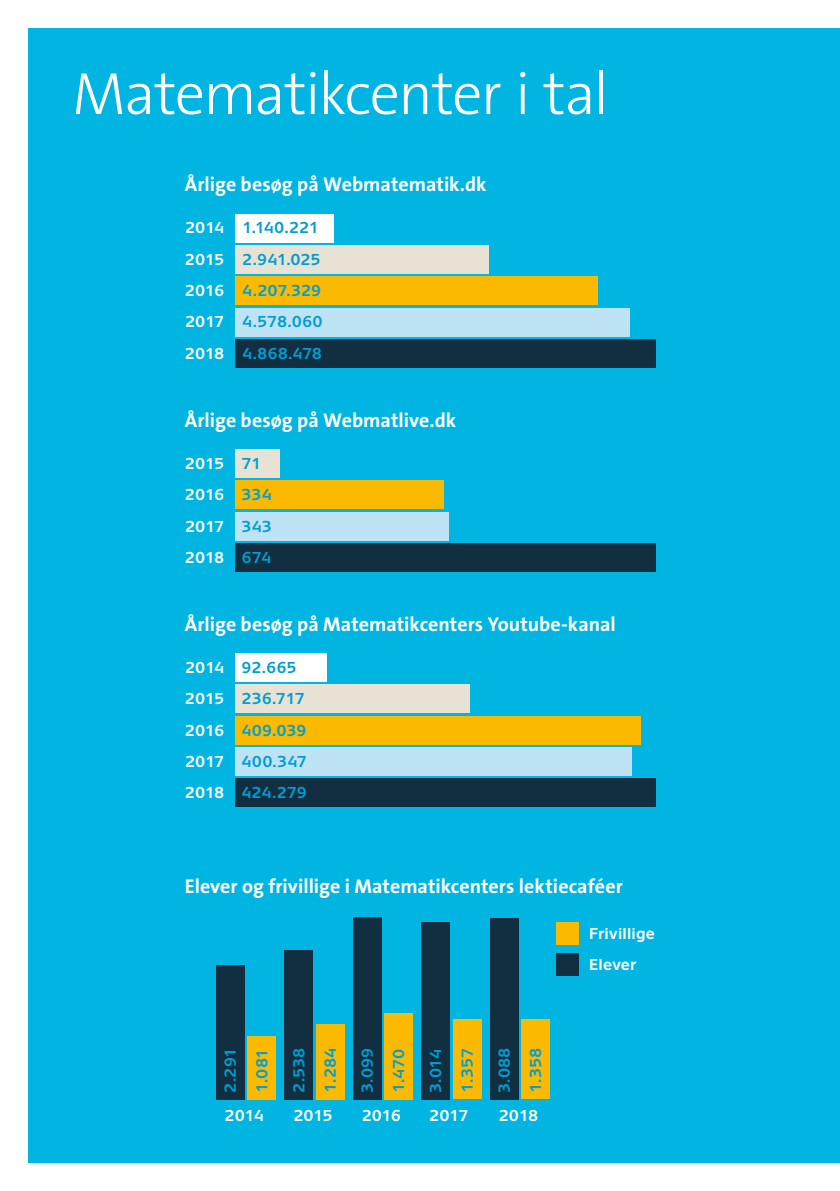
<style>
.page{position:relative;width:840px;height:1191px;background:#fff}
.page>*{position:absolute;margin:0;border:0;box-sizing:border-box;transform-origin:0 0}
.t1{font:300 60px "The Sans B3";letter-spacing:-.03em;color:#fff}
.t2{font:700 20px "The Sans B7";color:#fff}
.t3{font:600 17px/31.4px "Abidale";letter-spacing:-.01em;color:#009ed4}
.t4{font:600 17px/31.4px "Abidale";letter-spacing:-.025em;color:#fff;text-align:justify}
.t5{font:600 17px/31.2px "Abidale";letter-spacing:.01em;color:#fff}
</style>
<div class="page">
<div style="left:28px;top:28px;width:811px;height:1134px;background:#00b5e1"></div>
<div style="left:235px;top:339px;width:419px;height:29px;background:#112f41"></div>
<div style="left:235px;top:308px;width:394px;height:28px;background:#bde3f5"></div>
<div style="left:235px;top:277px;width:362px;height:28px;background:#fbba00"></div>
<div style="left:235px;top:245px;width:253px;height:28px;background:#e7e2d3"></div>
<div style="left:235px;top:214px;width:98px;height:28px;background:#fff"></div>
<div style="left:235px;top:543px;width:419px;height:28px;background:#112f41"></div>
<div style="left:235px;top:512px;width:213px;height:28px;background:#bde3f5"></div>
<div style="left:235px;top:481px;width:208px;height:28px;background:#fbba00"></div>
<div style="left:235px;top:450px;width:44px;height:28px;background:#e7e2d3"></div>
<div style="left:235px;top:778px;width:419px;height:29px;background:#112f41"></div>
<div style="left:235px;top:747px;width:396px;height:28px;background:#bde3f5"></div>
<div style="left:235px;top:716px;width:404px;height:28px;background:#fbba00"></div>
<div style="left:235px;top:684px;width:234px;height:29px;background:#e7e2d3"></div>
<div style="left:235px;top:653px;width:91px;height:28px;background:#fff"></div>
<div style="left:247px;top:1035px;width:28px;height:64px;background:#fbba00"></div>
<div style="left:216px;top:964px;width:28px;height:135px;background:#112f41"></div>
<div style="left:316px;top:1023px;width:28px;height:76px;background:#fbba00"></div>
<div style="left:284px;top:950px;width:29px;height:149px;background:#112f41"></div>
<div style="left:384px;top:1013px;width:28px;height:86px;background:#fbba00"></div>
<div style="left:353px;top:917px;width:28px;height:182px;background:#112f41"></div>
<div style="left:453px;top:1019px;width:28px;height:80px;background:#fbba00"></div>
<div style="left:421px;top:922px;width:29px;height:177px;background:#112f41"></div>
<div style="left:521px;top:1019px;width:28px;height:80px;background:#fbba00"></div>
<div style="left:490px;top:917px;width:28px;height:182px;background:#112f41"></div>
<div style="left:556px;top:922px;width:22px;height:22px;background:#fbba00"></div>
<div style="left:556px;top:953px;width:22px;height:23px;background:#112f41"></div>
<h1 class="t1" style="left:72px;top:63px;width:538px">Matematikcenter i tal</h1>
<p class="t2" style="left:185px;top:174px;width:303px">Årlige besøg på Webmatematik.dk</p>
<p class="t3" style="left:242px;top:212px;width:82px">1.140.221<br>2.941.025<br>4.207.329<br>4.578.060<br>4.868.478</p>
<p class="t4" style="left:185px;top:212px;width:41px">2014<br>2015<br>2016<br>2017<br>2018</p>
<p class="t2" style="left:185px;top:410px;width:273px">Årlige besøg på Webmatlive.dk</p>
<p class="t4" style="left:185px;top:448px;width:41px">2015<br>2016<br>2017<br>2018</p>
<p class="t3" style="left:241px;top:448px;width:32px">71<br>334<br>343<br>674</p>
<p class="t2" style="left:185px;top:613px;width:432px">Årlige besøg på Matematikcenters Youtube-kanal</p>
<p class="t4" style="left:185px;top:652px;width:41px">2014<br>2015<br>2016<br>2017<br>2018</p>
<p class="t3" style="left:241px;top:652px;width:67px">92.665<br>236.717<br>409.039<br>400.347<br>424.279</p>
<p class="t2" style="left:185px;top:876px;width:439px">Elever og frivillige i Matematikcenters lektiecaféer</p>
<p class="t3" style="left:215px;top:1092px;width:47px;rotate:-90deg">2.291<br>1.081</p>
<p class="t3" style="left:283px;top:1092px;width:47px;rotate:-90deg">2.538<br>1.284</p>
<p class="t3" style="left:352px;top:1092px;width:47px;rotate:-90deg">3.099<br>1.470</p>
<p class="t3" style="left:420px;top:1092px;width:46px;rotate:-90deg">3.014<br>1.357</p>
<p class="t3" style="left:488px;top:1092px;width:47px;rotate:-90deg">3.088<br>1.358</p>
<p class="t4" style="left:224px;top:1100px;width:41px">2014</p>
<p class="t4" style="left:293px;top:1100px;width:41px">2015</p>
<p class="t4" style="left:361px;top:1100px;width:41px">2016</p>
<p class="t4" style="left:429px;top:1100px;width:41px">2017</p>
<p class="t4" style="left:498px;top:1100px;width:41px">2018</p>
<p class="t5" style="left:588px;top:918px;width:68px">Frivillige<br>Elever</p>
</div>
